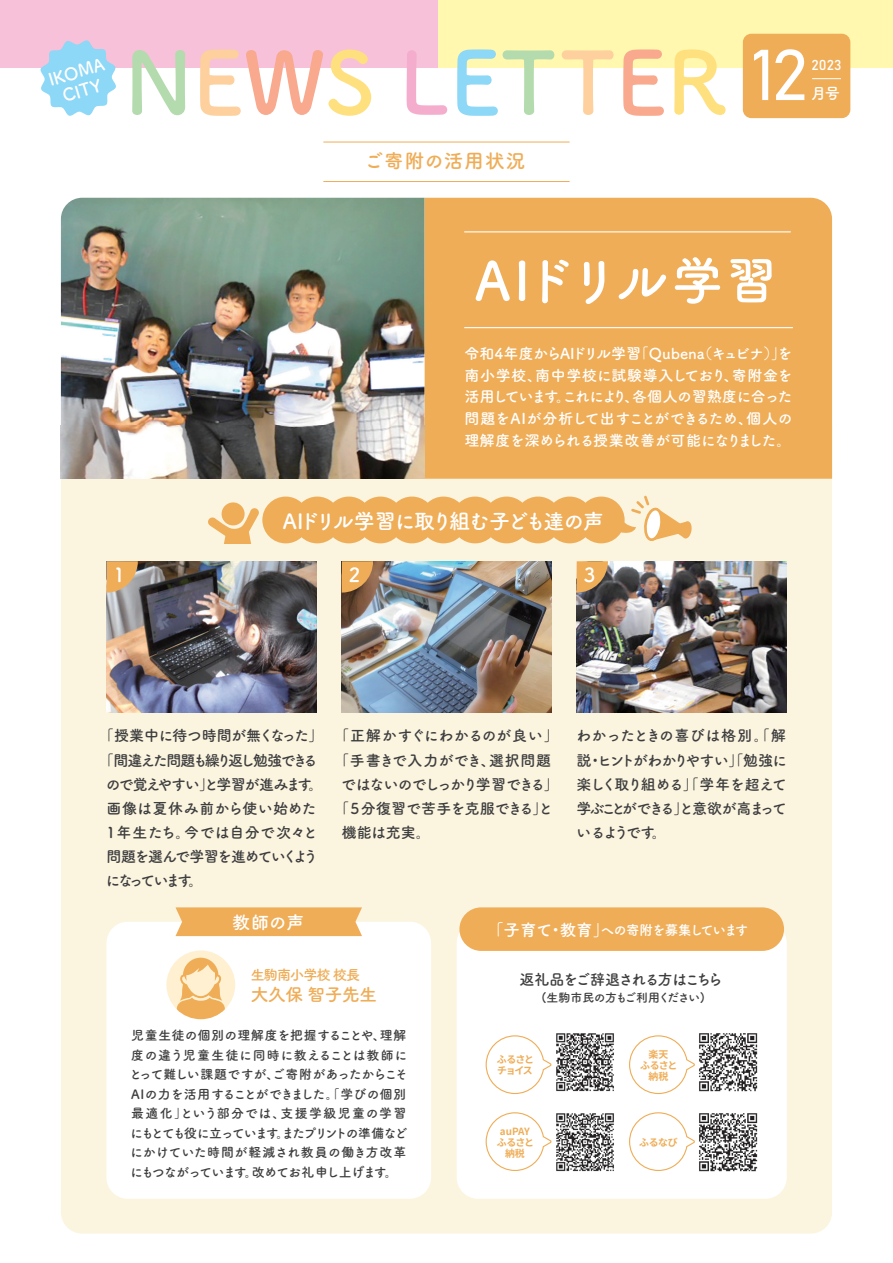
<style>
.page{position:relative;width:893px;height:1263px;background:#fff}
.page>*{position:absolute;margin:0;border:0;box-sizing:border-box;transform-origin:0 0}
.t1{font:85.5px "Tsuku A Rd Gothic Std B";color:#b4dbae}
.t2{font:70.8px "Bahnschrift";color:#fff}
.t3{font:53.55px "Tsuku A Rd Gothic Std B";letter-spacing:-.125em;color:#fff}
.t4{font:21px "Tsuku A Rd Gothic Std B";letter-spacing:-.06em;color:#fff}
.t5{font:19.5px "Tsuku A Rd Gothic Std B";letter-spacing:.06em;color:#efad57}
.t6{font:19.5px "Tsuku A Rd Gothic Std B";color:#fff}
.t7{font:18px "Tsuku A Rd Gothic Std B";color:#fff}
.t8{font:17.7px "Tsuku A Rd Gothic Std B";letter-spacing:-.02em;color:#efad57}
.t9{font:17.25px/19.5px "Tsuku A Rd Gothic Std B";color:#fff;text-align:center;scale:.95 1}
.t10{font:15.3px "Tsuku A Rd Gothic Std B";color:#fff}
.t11{font:15px/21.8px "Tsuku A Rd Gothic Std B";letter-spacing:-.03em;color:#fff;text-align:justify}
.t12{font:15px/24px "Tsuku A Rd Gothic Std B";letter-spacing:-.065em;color:#3e3e3f;text-align:justify}
.t13{font:15px "Tsuku A Rd Gothic Std B";letter-spacing:-.105em;color:#3e3e3f}
.t14{font:15px "Tsuku A Rd Gothic Std B";letter-spacing:.015em;color:#3e3e3f}
.t15{font:15px "Tsuku A Rd Gothic Std B";letter-spacing:-.175em;color:#3e3e3f}
.t16{font:15px "Tsuku A Rd Gothic Std B";letter-spacing:-.09em;color:#3e3e3f}
.t17{font:15px "Tsuku A Rd Gothic Std B";letter-spacing:-.045em;color:#3e3e3f}
.t18{font:15px "Tsuku A Rd Gothic Std B";letter-spacing:-.11em;color:#3e3e3f}
.t19{font:15px "Tsuku A Rd Gothic Std B";letter-spacing:-.025em;color:#3e3e3f}
.t20{font:15px "Tsuku A Rd Gothic Std B";color:#3e3e3f}
.t21{font:15px "Tsuku A Rd Gothic Std B";letter-spacing:.05em;color:#3e3e3f}
.t22{font:15px "Tsuku A Rd Gothic Std B";letter-spacing:-.205em;color:#3e3e3f}
.t23{font:14.1px "Tsuku A Rd Gothic Std B";letter-spacing:-.06em;color:#efad57}
.t24{font:14.1px "Bahnschrift";color:#fff}
.t25{font:13.5px "Tsuku A Rd Gothic Std B";letter-spacing:-.08em;color:#fff}
.t26{font:12.9px/19.5px "Tsuku A Rd Gothic Std B";letter-spacing:-.035em;color:#3e3e3f;text-align:justify}
.t27{font:12px "Tsuku A Rd Gothic Std B";letter-spacing:-.06em;color:#3e3e3f}
.t28{font:700 9.9px/11.4px "Source Han Sans JP";letter-spacing:-.04em;color:#efad57;text-align:center}
.t29{font:700 9.9px/11.4px "Source Han Sans JP";letter-spacing:-.13em;color:#efad57}
.s1{color:#fdd09e}
.s2{color:#f8a98e}
.s3{color:#ffe07f}
.s4{color:#f5adce}
.s5{color:#8dd7f7}
.s6{font-size:51.75px}
.s7{font-size:16.5px}
</style>
<div class="page">
<div style="left:61px;top:479px;width:771px;height:754px;background:#fbf5e0"></div>
<div style="left:425px;top:198px;width:407px;height:281px;background:#efad57"></div>
<img style="left:61px;top:198px;width:363px;height:281px">
<img style="left:424px;top:198px;width:1px;height:281px">
<div style="left:0;top:0;width:438px;height:67px;background:#f7c1d9"></div>
<div style="left:439px;top:0;width:454px;height:67px;background:#fff8ae"></div>
<svg style="left:40px;top:40px;width:77px;height:76px"></svg>
<hr style="left:323px;top:142px;width:247px;height:1px;background:#efad57">
<hr style="left:323px;top:181px;width:247px;height:1px;background:#efad57">
<div style="left:743px;top:34px;width:107px;height:84px;background:#efad57;border-radius:9px"></div>
<svg style="left:812px;top:78px;width:29px;height:1px"></svg>
<img style="left:106px;top:561px;width:210px;height:151px">
<img style="left:342px;top:561px;width:209px;height:151px">
<img style="left:577px;top:561px;width:209px;height:151px">
<svg style="left:106px;top:561px;width:32px;height:32px"></svg>
<svg style="left:342px;top:561px;width:31px;height:32px"></svg>
<svg style="left:577px;top:561px;width:31px;height:32px"></svg>
<div style="left:106px;top:922px;width:325px;height:277px;background:#fff;border-radius:21px"></div>
<svg style="left:175px;top:907px;width:187px;height:29px"></svg>
<div style="left:166px;top:950px;width:69px;height:69px;background:#fef0d0;border-radius:50%"></div>
<svg style="left:176px;top:958px;width:49px;height:61px"></svg>
<div style="left:457px;top:922px;width:330px;height:277px;background:#fff;border-radius:21px"></div>
<div style="left:459px;top:907px;width:325px;height:44px;background:#efad57;border-radius:22px"></div>
<img style="left:556px;top:1033px;width:58px;height:59px">
<svg style="left:485px;top:1035px;width:67px;height:60px"></svg>
<img style="left:699px;top:1033px;width:59px;height:59px">
<svg style="left:629px;top:1035px;width:66px;height:60px"></svg>
<img style="left:556px;top:1113px;width:58px;height:59px">
<svg style="left:485px;top:1112px;width:67px;height:59px"></svg>
<img style="left:699px;top:1113px;width:59px;height:59px">
<svg style="left:629px;top:1112px;width:66px;height:59px"></svg>
<hr style="left:464px;top:327px;width:329px;height:1px;background:#fff">
<hr style="left:464px;top:231px;width:327px;height:1px;background:#fff">
<svg style="left:207px;top:494px;width:485px;height:49px"></svg>
<h3 class="t9" style="left:46px;top:70px;width:62px;rotate:-17deg">IKOMA<br>CITY</h3>
<h1 class="t1" style="left:125px;top:16px;width:603px">N<span class="s1">E</span><span class="s2">W</span><span class="s3">S</span> <span class="s4">L</span><span class="s5">E</span>T<span class="s1">T</span><span class="s2">E</span><span class="s3">R</span></h1>
<h3 class="t5" style="left:364px;top:146px;width:163px">ご寄附の活用状況</h3>
<h2 class="t2" style="left:751px;top:21px;width:59px">12</h2>
<p class="t24" style="left:812px;top:54px;width:31px">2023</p>
<p class="t10" style="left:811px;top:81px;width:31px">月号</p>
<h3 class="t3" style="left:475px;top:239px;width:304px">AIドリル<span class="s6">学習</span></h3>
<p class="t11" style="left:464px;top:341px;width:330px">令和4年度からAIドリル学習「Qubena（キュビナ）」を南小学校、南中学校に試験導入しており、寄附金を活用しています。これにより、各個人の習熟度に合った問題をAIが分析して出すことができるため、個人の理解度を深められる授業改善が可能になりました。</p>
<h3 class="t4" style="left:283px;top:504px;width:323px">AIドリル学習に取り組む子ども達の声</h3>
<h3 class="t6" style="left:114px;top:560px;width:13px">1</h3>
<h3 class="t6" style="left:349px;top:560px;width:13px">2</h3>
<h3 class="t6" style="left:584px;top:560px;width:13px">3</h3>
<p class="t17" style="left:99px;top:724px;width:226px">「授業中に待つ時間が無くなった」</p>
<p class="t15" style="left:99px;top:748px;width:220px">「間違えた問題も繰り返し勉強できる</p>
<p class="t16" style="left:106px;top:772px;width:219px">ので覚えやすい」と学習が進みます。</p>
<p class="t14" style="left:106px;top:796px;width:212px">画像は夏休み前から使い始めた</p>
<p class="t14" style="left:106px;top:820px;width:213px">1年生たち。今では自分で次々と</p>
<p class="t18" style="left:106px;top:844px;width:213px">問題を選んで学習を進めていくよう</p>
<p class="t22" style="left:106px;top:868px;width:99px">になっています。</p>
<p class="t20" style="left:334px;top:724px;width:226px">「正解かすぐにわかるのが良い」</p>
<p class="t21" style="left:334px;top:748px;width:219px">「手書きで入力ができ、選択問題</p>
<p class="t13" style="left:341px;top:772px;width:219px">ではないのでしっかり学習できる」</p>
<p class="t19" style="left:334px;top:796px;width:220px">「５分復習で苦手を克服できる」と</p>
<p class="t12" style="left:342px;top:819px;width:90px">機能は充実。</p>
<p class="t12" style="left:576px;top:723px;width:213px">わかったときの喜びは格別。「解説・ヒントがわかりやすい」「勉強に楽しく取り組める」「学年を超えて学ぶことができる」と意欲が高まっているようです。</p>
<h3 class="t7" style="left:232px;top:908px;width:74px">教師の声</h3>
<p class="t23" style="left:251px;top:963px;width:111px">生駒南小学校 校長</p>
<h3 class="t8" style="left:251px;top:980px;width:128px">大久保 智子先生</h3>
<p class="t26" style="left:129px;top:1025px;width:280px">児童生徒の個別の理解度を把握することや、理解度の違う児童生徒に同時に教えることは教師にとって難しい課題ですが、ご寄附があったからこそAIの力を活用することができました。「学びの個別最適化」という部分では、支援学級児童の学習にもとても役に立っています。またプリントの準備などにかけていた時間が軽減され教員の働き方改革にもつながっています。改めてお礼申し上げます。</p>
<p class="t25" style="left:487px;top:919px;width:263px"><span class="s7">「子育て・教育」</span>への寄附を募集しています</p>
<p class="t13" style="left:519px;top:967px;width:205px">返礼品をご辞退される方はこちら</p>
<p class="t27" style="left:542px;top:989px;width:165px">(生駒市民の方もご利用ください)</p>
<p class="t29" style="left:497px;top:1053px;width:39px">ふるさとチョイス</p>
<p class="t28" style="left:640px;top:1048px;width:39px">楽天<br>ふるさと納税</p>
<p class="t28" style="left:497px;top:1125px;width:39px">auPAYふるさと納税</p>
<p class="t28" style="left:639px;top:1136px;width:40px">ふるなび</p>
</div>
